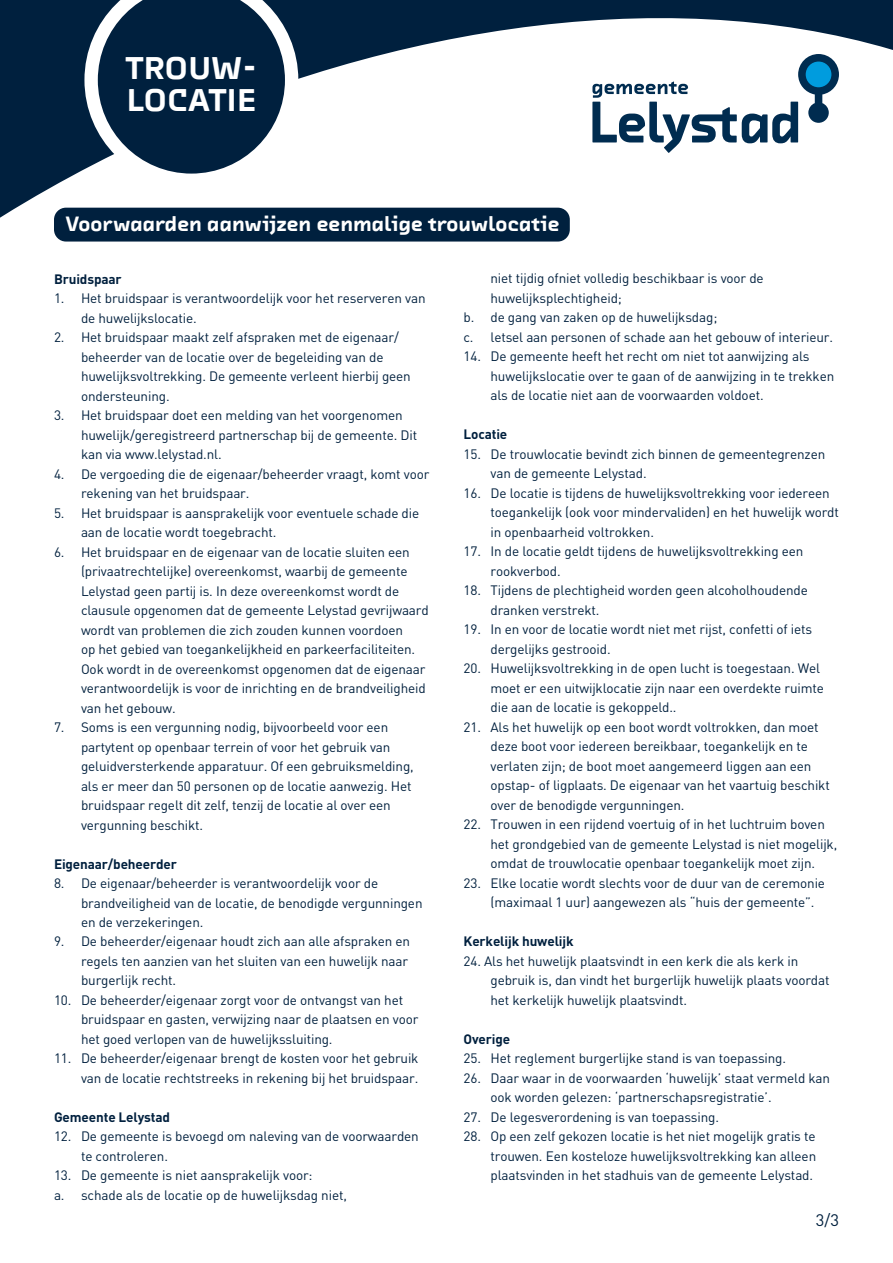
<style>
.page{position:relative;width:893px;height:1263px;background:#fff}
.page>*{position:absolute;margin:0;border:0;box-sizing:border-box;transform-origin:0 0}
.t1{font:900 31.95px/32px "Chambers Sans OT";letter-spacing:.01em;color:#fff}
.t2{font:900 21.15px "Chambers Sans OT";letter-spacing:-.01em;color:#fff}
.t3{font:16.5px "DIN Pro";color:#00203e}
.t4{font:13.5px/19.5px "DIN Pro";letter-spacing:-.01em;color:#00203e}
.t5{font:700 13.5px "DIN Pro";letter-spacing:-.01em;color:#00203e}
</style>
<div class="page">
<svg style="left:0;top:0;width:893px;height:242px"></svg>
<svg style="left:592px;top:54px;width:247px;height:99px"></svg>
<svg style="left:84px;top:0;width:214px;height:187px"></svg>
<div style="left:54px;top:208px;width:516px;height:34px;background:#00203e;border-radius:12px"></div>
<h1 class="t1" style="left:126px;top:51px;width:133px">TROUW-<br>LOCATIE</h1>
<h2 class="t2" style="left:66px;top:210px;width:495px">Voorwaarden aanwijzen eenmalige trouwlocatie</h2>
<p class="t5" style="left:54px;top:267px;width:69px">Bruidspaar</p>
<p class="t4" style="left:81px;top:287px;width:346px;text-indent:-27px">1. Het bruidspaar is verantwoordelijk voor het reserveren van de huwelijkslocatie.</p>
<p class="t4" style="left:81px;top:326px;width:331px;text-indent:-27px">2. Het bruidspaar maakt zelf afspraken met de eigenaar/ beheerder van de locatie over de begeleiding van de huwelijksvoltrekking. De gemeente verleent hierbij geen ondersteuning.</p>
<p class="t4" style="left:81px;top:404px;width:338px;text-indent:-27px">3. Het bruidspaar doet een melding van het voorgenomen huwelijk/geregistreerd partnerschap bij de gemeente. Dit kan via www.lelystad.nl.</p>
<p class="t4" style="left:81px;top:463px;width:350px;text-indent:-27px">4. De vergoeding die de eigenaar/beheerder vraagt, komt voor rekening van het bruidspaar.</p>
<p class="t4" style="left:81px;top:502px;width:340px;text-indent:-27px">5. Het bruidspaar is aansprakelijk voor eventuele schade die aan de locatie wordt toegebracht.</p>
<p class="t4" style="left:81px;top:541px;width:349px;text-indent:-27px">6. Het bruidspaar en de eigenaar van de locatie sluiten een (privaatrechtelijke) overeenkomst, waarbij de gemeente Lelystad geen partij is. In deze overeenkomst wordt de clausule opgenomen dat de gemeente Lelystad gevrijwaard wordt van problemen die zich zouden kunnen voordoen<br>op het gebied van toegankelijkheid en parkeerfaciliteiten.<br>Ook wordt in de overeenkomst opgenomen dat de eigenaar verantwoordelijk is voor de inrichting en de brandveiligheid van het gebouw.</p>
<p class="t4" style="left:81px;top:716px;width:334px;text-indent:-27px">7. Soms is een vergunning nodig, bijvoorbeeld voor een partytent op openbaar terrein of voor het gebruik van geluidversterkende apparatuur. Of een gebruiksmelding, als er meer dan 50 personen op de locatie aanwezig. Het bruidspaar regelt dit zelf, tenzij de locatie al over een vergunning beschikt.</p>
<p class="t5" style="left:54px;top:852px;width:124px">Eigenaar/beheerder</p>
<p class="t4" style="left:81px;top:872px;width:343px;text-indent:-27px">8. De eigenaar/beheerder is verantwoordelijk voor de brandveiligheid van de locatie, de benodigde vergunningen en de verzekeringen.</p>
<p class="t4" style="left:81px;top:930px;width:331px;text-indent:-27px">9. De beheerder/eigenaar houdt zich aan alle afspraken en regels ten aanzien van het sluiten van een huwelijk naar burgerlijk recht.</p>
<p class="t4" style="left:81px;top:989px;width:339px;text-indent:-27px">10. De beheerder/eigenaar zorgt voor de ontvangst van het bruidspaar en gasten, verwijzing naar de plaatsen en voor het goed verlopen van de huwelijkssluiting.</p>
<p class="t4" style="left:54px;top:1047px;width:366px;text-align:right">11. De beheerder/eigenaar brengt de kosten voor het gebruik van de locatie rechtstreeks in rekening bij het bruidspaar.</p>
<p class="t5" style="left:54px;top:1106px;width:118px">Gemeente Lelystad</p>
<p class="t4" style="left:81px;top:1125px;width:339px;text-indent:-27px">12. De gemeente is bevoegd om naleving van de voorwaarden te controleren.</p>
<p class="t4" style="left:54px;top:1164px;width:294px">13. De gemeente is niet aansprakelijk voor:<br>a. schade als de locatie op de huwelijksdag niet,</p>
<p class="t4" style="left:490px;top:267px;width:275px">niet tijdig ofniet volledig beschikbaar is voor de</p>
<p class="t4" style="left:490px;top:287px;width:133px">huwelijksplechtigheid;</p>
<p class="t4" style="left:463px;top:306px;width:255px">b. de gang van zaken op de huwelijksdag;</p>
<p class="t4" style="left:463px;top:326px;width:371px">c. letsel aan personen of schade aan het gebouw of interieur.</p>
<p class="t4" style="left:490px;top:345px;width:345px;text-indent:-27px">14. De gemeente heeft het recht om niet tot aanwijzing als huwelijkslocatie over te gaan of de aanwijzing in te trekken als de locatie niet aan de voorwaarden voldoet.</p>
<p class="t5" style="left:463px;top:423px;width:45px">Locatie</p>
<p class="t4" style="left:490px;top:443px;width:336px;text-indent:-27px">15. De trouwlocatie bevindt zich binnen de gemeentegrenzen van de gemeente Lelystad.</p>
<p class="t4" style="left:490px;top:482px;width:350px;text-indent:-27px">16. De locatie is tijdens de huwelijksvoltrekking voor iedereen toegankelijk (ook voor mindervaliden) en het huwelijk wordt in openbaarheid voltrokken.</p>
<p class="t4" style="left:490px;top:540px;width:314px;text-indent:-27px">17. In de locatie geldt tijdens de huwelijksvoltrekking een rookverbod.</p>
<p class="t4" style="left:490px;top:579px;width:319px;text-indent:-27px">18. Tijdens de plechtigheid worden geen alcoholhoudende dranken verstrekt.</p>
<p class="t4" style="left:490px;top:618px;width:323px;text-indent:-27px">19. In en voor de locatie wordt niet met rijst, confetti of iets dergelijks gestrooid.</p>
<p class="t4" style="left:490px;top:657px;width:335px;text-indent:-27px">20. Huwelijksvoltrekking in de open lucht is toegestaan. Wel moet er een uitwijklocatie zijn naar een overdekte ruimte die aan de locatie is gekoppeld..</p>
<p class="t4" style="left:490px;top:716px;width:341px;text-indent:-27px">21. Als het huwelijk op een boot wordt voltrokken, dan moet deze boot voor iedereen bereikbaar, toegankelijk en te verlaten zijn; de boot moet aangemeerd liggen aan een opstap- of ligplaats. De eigenaar van het vaartuig beschikt over de benodigde vergunningen.</p>
<p class="t4" style="left:490px;top:813px;width:348px;text-indent:-27px">22. Trouwen in een rijdend voertuig of in het luchtruim boven het grondgebied van de gemeente Lelystad is niet mogelijk, omdat de trouwlocatie openbaar toegankelijk moet zijn.</p>
<p class="t4" style="left:490px;top:872px;width:336px;text-indent:-27px">23. Elke locatie wordt slechts voor de duur van de ceremonie (maximaal 1 uur) aangewezen als “huis der gemeente”.</p>
<p class="t5" style="left:463px;top:930px;width:112px">Kerkelijk huwelijk</p>
<p class="t4" style="left:490px;top:950px;width:341px;text-indent:-27px">24. Als het huwelijk plaatsvindt in een kerk die als kerk in gebruik is, dan vindt het burgerlijk huwelijk plaats voordat het kerkelijk huwelijk plaatsvindt.</p>
<p class="t5" style="left:463px;top:1027px;width:48px">Overige</p>
<p class="t4" style="left:463px;top:1047px;width:324px">25. Het reglement burgerlijke stand is van toepassing.</p>
<p class="t4" style="left:490px;top:1067px;width:341px;text-indent:-27px">26. Daar waar in de voorwaarden ‘huwelijk’ staat vermeld kan ook worden gelezen: ‘partnerschapsregistratie’.</p>
<p class="t4" style="left:463px;top:1106px;width:257px">27. De legesverordening is van toepassing.</p>
<p class="t4" style="left:490px;top:1125px;width:327px;text-align:justify;text-indent:-27px">28. Op een zelf gekozen locatie is het niet mogelijk gratis te trouwen. Een kosteloze huwelijksvoltrekking kan alleen plaatsvinden in het stadhuis van de gemeente Lelystad.</p>
<p class="t3" style="left:816px;top:1207px;width:25px">3/3</p>
</div>
